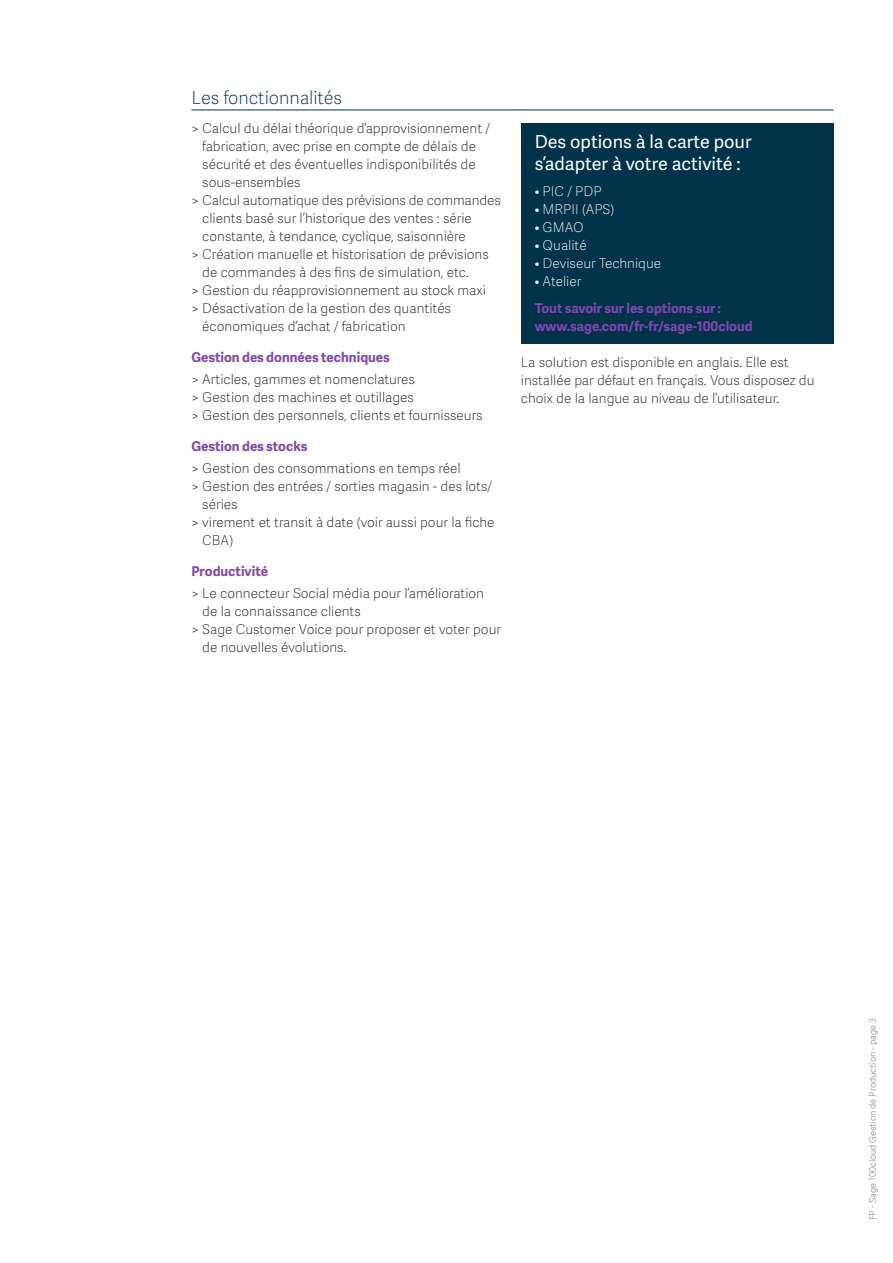
<style>
.page{position:relative;width:893px;height:1263px;background:#fff}
.page>*{position:absolute;margin:0;border:0;box-sizing:border-box;transform-origin:0 0}
.t1{font:18px/21.6px "Adelle Sans SAGE";color:#fff}
.t2{font:18px "Adelle Sans SAGE Th";letter-spacing:-.005em;color:#003349}
.t3{font:13.5px/18px "Adelle Sans SAGE Th";color:#231f20}
.t4{font:700 13.5px/18px "Adelle Sans SAGE";color:#8246af}
.t5{font:13.5px "Adelle Sans SAGE Th";color:#fff}
.t6{font:9px "Adelle Sans SAGE Lt";color:#888b8d}
</style>
<div class="page">
<hr style="left:191px;top:110px;width:642px;height:1px;background:#003349">
<div style="left:521px;top:123px;width:312px;height:220px;background:#003349"></div>
<h1 class="t2" style="left:191px;top:85px;width:152px">Les fonctionnalités</h1>
<p class="t3" style="left:191px;top:119px;width:300px">&gt; Calcul du délai théorique d’approvisionnement /</p>
<p class="t3" style="left:202px;top:137px;width:275px">fabrication, avec prise en compte de délais de</p>
<p class="t3" style="left:202px;top:155px;width:275px">sécurité et des éventuelles indisponibilités de</p>
<p class="t3" style="left:202px;top:173px;width:100px">sous-ensembles</p>
<p class="t3" style="left:191px;top:191px;width:311px">&gt; Calcul automatique des prévisions de commandes</p>
<p class="t3" style="left:202px;top:209px;width:271px">clients basé sur l’historique des ventes : série</p>
<p class="t3" style="left:202px;top:227px;width:265px">constante, à tendance, cyclique, saisonnière</p>
<p class="t3" style="left:191px;top:245px;width:299px">&gt; Création manuelle et historisation de prévisions</p>
<p class="t3" style="left:202px;top:263px;width:268px">de commandes à des fins de simulation, etc.</p>
<p class="t3" style="left:191px;top:281px;width:296px">&gt; Gestion du réapprovisionnement au stock maxi</p>
<p class="t3" style="left:191px;top:299px;width:261px">&gt; Désactivation de la gestion des quantités</p>
<p class="t3" style="left:202px;top:317px;width:205px">économiques d’achat / fabrication</p>
<p class="t4" style="left:191px;top:347px;width:200px">Gestion des données techniques</p>
<p class="t3" style="left:191px;top:370px;width:293px">&gt; Articles, gammes et nomenclatures<br>&gt; Gestion des machines et outillages<br>&gt; Gestion des personnels, clients et fournisseurs</p>
<p class="t4" style="left:191px;top:436px;width:118px">Gestion des stocks</p>
<p class="t3" style="left:191px;top:459px;width:271px">&gt; Gestion des consommations en temps réel</p>
<p class="t3" style="left:191px;top:477px;width:302px">&gt; Gestion des entrées / sorties magasin - des lots/</p>
<p class="t3" style="left:202px;top:495px;width:37px">séries</p>
<p class="t3" style="left:191px;top:513px;width:305px">&gt; virement et transit à date (voir aussi pour la fiche</p>
<p class="t3" style="left:202px;top:531px;width:32px">CBA)</p>
<p class="t4" style="left:191px;top:561px;width:78px">Productivité</p>
<p class="t3" style="left:191px;top:584px;width:294px">&gt; Le connecteur Social média pour l’amélioration</p>
<p class="t3" style="left:202px;top:602px;width:160px">de la connaissance clients</p>
<p class="t3" style="left:191px;top:620px;width:311px">&gt; Sage Customer Voice pour proposer et voter pour</p>
<p class="t3" style="left:202px;top:638px;width:146px">de nouvelles évolutions.</p>
<h1 class="t1" style="left:535px;top:130px;width:218px">Des options à la carte pour s’adapter à votre activité :</h1>
<p class="t5" style="left:535px;top:182px;width:69px">• PIC / PDP</p>
<p class="t5" style="left:535px;top:200px;width:81px">• MRPII (APS)</p>
<p class="t5" style="left:535px;top:218px;width:50px">• GMAO</p>
<p class="t5" style="left:535px;top:236px;width:54px">• Qualité</p>
<p class="t5" style="left:535px;top:254px;width:128px">• Deviseur Technique</p>
<p class="t5" style="left:535px;top:272px;width:48px">• Atelier</p>
<p class="t4" style="left:535px;top:298px;width:219px">Tout savoir sur les options sur : www.sage.com/fr-fr/sage-100cloud</p>
<p class="t3" style="left:521px;top:353px;width:295px">La solution est disponible en anglais. Elle est installée par défaut en français. Vous disposez du choix de la langue au niveau de l’utilisateur.</p>
<p class="t6" style="left:866px;top:1220px;width:204px;rotate:-90deg">FP - Sage 100cloud Gestion de Production - page 3</p>
</div>
